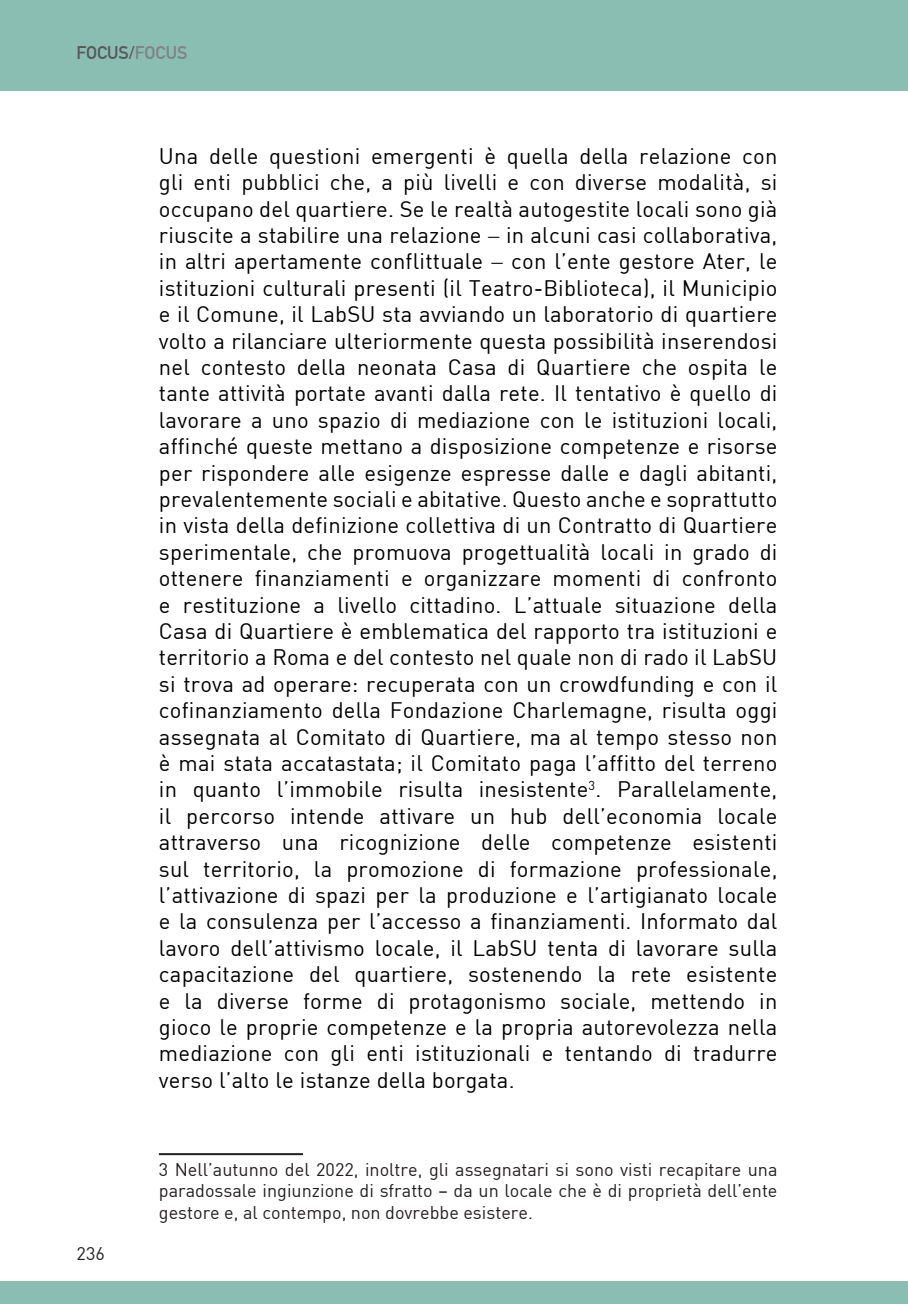
<style>
.page{position:relative;width:908px;height:1304px;background:#fff}
.page>*{position:absolute;margin:0;border:0;box-sizing:border-box;transform-origin:0 0}
.t1{font:22px/26.4px "DIN";letter-spacing:.01em;color:#000;text-align:justify}
.note{font:18px/21.6px "DIN";color:#231f20;text-align:justify}
.t2{font:700 18px "DIN Alternate";color:#57585a}
.s1{color:#808285}
</style>
<div class="page">
<div style="left:0;top:0;width:907px;height:90px;background:#8abeb2"></div>
<div style="left:0;top:1281px;width:907px;height:23px;background:#8abeb2"></div>
<hr style="left:159px;top:1153px;width:144px;height:2px;background:#231f20">
<p class="t2" style="left:77px;top:39px;width:112px">FOCUS/<span class="s1">FOCUS</span></p>
<p class="t1" style="left:159px;top:142px;width:620px">Una delle questioni emergenti è quella della relazione con gli enti pubblici che, a più livelli e con diverse modalità, si occupano del quartiere. Se le realtà autogestite locali sono già riuscite a stabilire una relazione − in alcuni casi collaborativa, in altri apertamente conflittuale − con l’ente gestore Ater, le istituzioni culturali presenti (il Teatro-Biblioteca), il Municipio e il Comune, il LabSU sta avviando un laboratorio di quartiere volto a rilanciare ulteriormente questa possibilità inserendosi nel contesto della neonata Casa di Quartiere che ospita le tante attività portate avanti dalla rete. Il tentativo è quello di lavorare a uno spazio di mediazione con le istituzioni locali, affinché queste mettano a disposizione competenze e risorse per rispondere alle esigenze espresse dalle e dagli abitanti, prevalentemente sociali e abitative. Questo anche e soprattutto in vista della definizione collettiva di un Contratto di Quartiere sperimentale, che promuova progettualità locali in grado di ottenere finanziamenti e organizzare momenti di confronto e restituzione a livello cittadino. L’attuale situazione della Casa di Quartiere è emblematica del rapporto tra istituzioni e territorio a Roma e del contesto nel quale non di rado il LabSU si trova ad operare: recuperata con un crowdfunding e con il cofinanziamento della Fondazione Charlemagne, risulta oggi assegnata al Comitato di Quartiere, ma al tempo stesso non è mai stata accatastata; il Comitato paga l’affitto del terreno in quanto l’immobile risulta inesistente<sup>3</sup>. Parallelamente, il percorso intende attivare un hub dell’economia locale attraverso una ricognizione delle competenze esistenti sul territorio, la promozione di formazione professionale, l’attivazione di spazi per la produzione e l’artigianato locale e la consulenza per l’accesso a finanziamenti. Informato dal lavoro dell’attivismo locale, il LabSU tenta di lavorare sulla capacitazione del quartiere, sostenendo la rete esistente e la diverse forme di protagonismo sociale, mettendo in gioco le proprie competenze e la propria autorevolezza nella mediazione con gli enti istituzionali e tentando di tradurre verso l’alto le istanze della borgata.</p>
<p class="note" style="left:77px;top:1242px;width:30px">236</p>
<p class="note" style="left:159px;top:1158px;width:620px">3 Nell’autunno del 2022, inoltre, gli assegnatari si sono visti recapitare una paradossale ingiunzione di sfratto – da un locale che è di proprietà dell’ente gestore e, al contempo, non dovrebbe esistere.</p>
</div>
